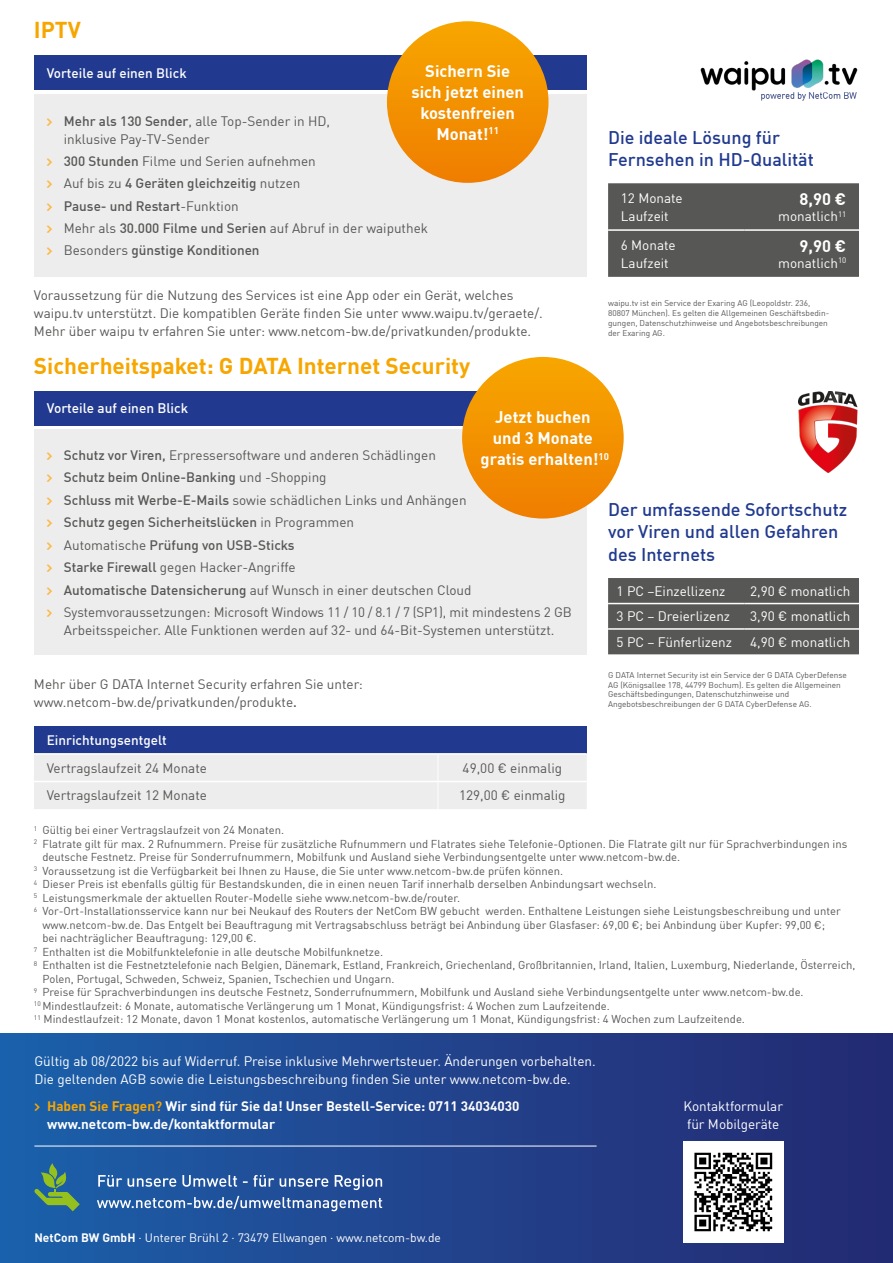
<style>
.page{position:relative;width:893px;height:1263px;background:#fff}
.page>*{position:absolute;margin:0;border:0;box-sizing:border-box;transform-origin:0 0}
.t1{font:700 22.5px "En BWDIN Pro";color:#f7a600}
.t2{font:500 18px/22.5px "En BWDIN Pro";color:#213a8f}
.t3{font:700 16.5px/21px "En BWDIN Pro";color:#fff;text-align:center}
.t4{font:500 13.65px "En BWDIN Pro";color:#fff}
.t5{font:13.5px/22.5px "En BWDIN Pro";color:#575756}
.t6{font:13.5px/18px "En BWDIN Pro";color:#fff}
.t7{font:500 13.5px/22.2px "En BWDIN Pro";color:#575756}
.t8{font:700 13.5px/18px "En BWDIN Pro";color:#fff}
.t9{font:500 13.5px "En BWDIN Pro";color:#fff}
.t10{font:12px "En BWDIN Pro";color:#fff}
.t11{font:11.25px "En BWDIN Pro";color:#575756}
.t12{font:8.25px/9.9px "En BWDIN Pro";color:#575756}
.s1{color:#fab943}
.s2{font-weight:500}
.s3{font-weight:400;color:#fab943}
.s4{font-weight:400}
.s5{color:#f7a600}
.s6{font-weight:700}
</style>
<div class="page">
<div style="left:0;top:1033px;width:893px;height:230px;background:linear-gradient(to right,#1e60aa,#262971)"></div>
<hr style="left:34px;top:1146px;width:563px;height:1px;background:#fff">
<img style="left:683px;top:1142px;width:100px;height:100px">
<svg style="left:97px;top:1196px;width:285px;height:15px;background:#5278b1"></svg>
<svg style="left:98px;top:1175px;width:284px;height:15px;background:#5177b1"></svg>
<svg style="left:34px;top:1163px;width:46px;height:48px;background:#437e79"></svg>
<div style="left:34px;top:391px;width:553px;height:34px;background:#213a8f"></div>
<div style="left:34px;top:430px;width:553px;height:225px;background:#ededed"></div>
<div style="left:608px;top:578px;width:251px;height:76px;background:#575756"></div>
<hr style="left:608px;top:603px;width:136px;height:1px;background:#fff">
<hr style="left:744px;top:603px;width:115px;height:1px;background:#fff">
<hr style="left:608px;top:628px;width:136px;height:2px;background:#fff">
<hr style="left:744px;top:628px;width:115px;height:2px;background:#fff">
<img style="left:798px;top:391px;width:60px;height:81px">
<div style="left:462px;top:357px;width:162px;height:161px;background:linear-gradient(to bottom,#f7a702,#ef7d00);border-radius:81px"></div>
<div style="left:34px;top:55px;width:553px;height:34px;background:#213a8f"></div>
<div style="left:34px;top:94px;width:553px;height:183px;background:#ededed"></div>
<div style="left:387px;top:21px;width:161px;height:162px;background:linear-gradient(to bottom,#f7a701,#ef7e01);border-radius:81px"></div>
<div style="left:608px;top:183px;width:251px;height:94px;background:#575756"></div>
<hr style="left:608px;top:229px;width:136px;height:2px;background:#fff">
<hr style="left:744px;top:229px;width:115px;height:2px;background:#fff">
<img style="left:700px;top:59px;width:158px;height:42px">
<div style="left:34px;top:726px;width:553px;height:28px;background:#213a8f"></div>
<div style="left:34px;top:755px;width:553px;height:54px;background:#ededed"></div>
<hr style="left:34px;top:753px;width:404px;height:2px;background:#fff">
<hr style="left:438px;top:753px;width:149px;height:2px;background:#fff">
<hr style="left:34px;top:781px;width:404px;height:1px;background:#fff">
<hr style="left:438px;top:781px;width:149px;height:1px;background:#fff">
<h1 class="t1" style="left:34px;top:12px;width:48px">IPTV</h1>
<h3 class="t3" style="left:411px;top:58px;width:114px">Sichern Sie sich jetzt einen kostenfreien<br>Monat!<sup>11</sup></h3>
<p class="t9" style="left:47px;top:62px;width:142px">Vorteile auf einen Blick</p>
<p class="t5" style="left:64px;top:111px;width:268px;line-height:18px;text-indent:-17px"><span class="s1">»</span> <span class="s2">Mehr als 130 Sender</span>, alle Top-Sender in HD, inklusive Pay-TV-Sender</p>
<p class="t7" style="left:47px;top:149px;width:383px"><span class="s3">»</span> 300 Stunden <span class="s4">Filme und Serien aufnehmen<br></span><span class="s3">»</span> <span class="s4">Auf bis zu</span> 4 Geräten gleichzeitig <span class="s4">nutzen<br></span><span class="s3">»</span> Pause- und Restart<span class="s4">-Funktion<br></span><span class="s3">»</span> <span class="s4">Mehr als</span> 30.000 Filme und Serien <span class="s4">auf Abruf in der waiputhek </span><span class="s3">»</span> <span class="s4">Besonders</span> günstige Konditionen</p>
<p class="t5" style="left:34px;top:285px;width:510px;line-height:18px">Voraussetzung für die Nutzung des Services ist eine App oder ein Gerät, welches waipu.tv unterstützt. Die kompatiblen Geräte finden Sie unter www.waipu.tv/geraete/.<br>Mehr über waipu tv erfahren Sie unter: www.netcom-bw.de/privatkunden/produkte.</p>
<h2 class="t2" style="left:608px;top:124px;width:207px">Die ideale Lösung für<br>Fernsehen in HD-Qualität</h2>
<p class="t6" style="left:621px;top:188px;width:63px">12 Monate<br>Laufzeit</p>
<h3 class="t3" style="left:800px;top:186px;width:48px">8,90 €</h3>
<p class="t6" style="left:778px;top:206px;width:69px">monatlich<sup>11</sup></p>
<p class="t6" style="left:621px;top:234px;width:56px">6 Monate<br>Laufzeit</p>
<h3 class="t3" style="left:800px;top:233px;width:48px">9,90 €</h3>
<p class="t6" style="left:778px;top:253px;width:69px">monatlich<sup>10</sup></p>
<p class="t12" style="left:608px;top:297px;width:223px">waipu.tv ist ein Service der Exaring AG (Leopoldstr. 236, 80807 München). Es gelten die Allgemeinen Geschäftsbedin&shy;gungen, Datenschutzhinweise und Angebotsbeschreibungen der Exaring AG.</p>
<h1 class="t1" style="left:34px;top:347px;width:438px">Sicherheitspaket: G DATA Internet Security</h1>
<p class="t4" style="left:47px;top:397px;width:143px">Vorteile auf einen Blick</p>
<p class="t5" style="left:47px;top:442px;width:526px"><span class="s1">»</span> <span class="s2">Schutz vor Viren,</span> Erpressersoftware und anderen Schädlingen<br><span class="s1">»</span> <span class="s2">Schutz beim Online-Banking</span> und -Shopping<br><span class="s1">»</span> <span class="s2">Schluss mit Werbe-E-Mails</span> sowie schädlichen Links und Anhängen<br><span class="s1">»</span> <span class="s2">Schutz gegen Sicherheitslücken</span> in Programmen<br><span class="s1">»</span> Automatische <span class="s2">Prüfung von USB-Sticks<br></span><span class="s1">»</span> <span class="s2">Starke Firewall</span> gegen Hacker-Angriffe<br><span class="s1">»</span> <span class="s2">Automatische Datensicherung</span> auf Wunsch in einer deutschen Cloud<br><span class="s1">»</span> Systemvoraussetzungen: Microsoft Windows 11 / 10 / 8.1 / 7 (SP1), mit mindestens 2 GB</p>
<p class="t5" style="left:64px;top:618px;width:492px">Arbeitsspeicher. Alle Funktionen werden auf 32- und 64-Bit-Systemen unterstützt.</p>
<h3 class="t3" style="left:481px;top:404px;width:130px">Jetzt buchen<br>und 3 Monate gratis erhalten!<sup>10</sup></h3>
<h2 class="t2" style="left:608px;top:496px;width:241px">Der umfassende Sofortschutz vor Viren und allen Gefahren des Internets</h2>
<p class="t6" style="left:617px;top:581px;width:110px">1 PC –Einzellizenz</p>
<p class="t6" style="left:750px;top:581px;width:102px">2,90 € monatlich</p>
<p class="t6" style="left:617px;top:606px;width:115px">3 PC – Dreierlizenz</p>
<p class="t6" style="left:750px;top:606px;width:102px">3,90 € monatlich</p>
<p class="t6" style="left:617px;top:632px;width:117px">5 PC – Fünferlizenz</p>
<p class="t6" style="left:750px;top:632px;width:102px">4,90 € monatlich</p>
<p class="t5" style="left:34px;top:674px;width:330px;line-height:18.1px">Mehr über G DATA Internet Security erfahren Sie unter: www.netcom-bw.de/privatkunden/produkte<span class="s2">.</span></p>
<p class="t9" style="left:47px;top:729px;width:122px">Einrichtungsentgelt</p>
<p class="t5" style="left:47px;top:755px;width:162px">Vertragslaufzeit 24 Monate</p>
<p class="t5" style="left:463px;top:755px;width:101px">49,00 € einmalig</p>
<p class="t5" style="left:47px;top:783px;width:162px">Vertragslaufzeit 12 Monate</p>
<p class="t5" style="left:459px;top:783px;width:108px">129,00 € einmalig</p>
<p class="t12" style="left:608px;top:669px;width:240px">G DATA Internet Security ist ein Service der G DATA CyberDefense AG (Königsallee 178, 44799 Bochum). Es gelten die Allgemeinen Geschäftsbedingungen, Datenschutzhinweise und Angebotsbeschreibungen der G DATA CyberDefense AG.</p>
<p class="t11" style="left:34px;top:821px;width:252px"><sup>1</sup> Gültig bei einer Vertragslaufzeit von 24 Monaten.</p>
<p class="t11" style="left:34px;top:835px;width:815px"><sup>2</sup> Flatrate gilt für max. 2 Rufnummern. Preise für zusätzliche Rufnummern und Flatrates siehe Telefonie-Optionen. Die Flatrate gilt nur für Sprachverbindungen ins</p>
<p class="t11" style="left:42px;top:848px;width:639px">deutsche Festnetz. Preise für Sonderrufnummern, Mobilfunk und Ausland siehe Verbindungsentgelte unter www.netcom-bw.de.</p>
<p class="t11" style="left:34px;top:862px;width:531px"><sup>3</sup> Voraussetzung ist die Verfügbarkeit bei Ihnen zu Hause, die Sie unter www.netcom-bw.de prüfen können.</p>
<p class="t11" style="left:34px;top:875px;width:624px"><sup>4</sup> Dieser Preis ist ebenfalls gültig für Bestandskunden, die in einen neuen Tarif innerhalb derselben Anbindungsart wechseln.</p>
<p class="t11" style="left:34px;top:889px;width:428px"><sup>5</sup> Leistungsmerkmale der aktuellen Router-Modelle siehe www.netcom-bw.de/router.</p>
<p class="t11" style="left:34px;top:902px;width:808px"><sup>6</sup> Vor-Ort-Installationsservice kann nur bei Neukauf des Routers der NetCom BW gebucht werden. Enthaltene Leistungen siehe Leistungsbeschreibung und unter</p>
<p class="t11" style="left:42px;top:916px;width:784px">www.netcom-bw.de. Das Entgelt bei Beauftragung mit Vertragsabschluss beträgt bei Anbindung über Glasfaser: 69,00 €; bei Anbindung über Kupfer: 99,00 €;</p>
<p class="t11" style="left:42px;top:929px;width:215px">bei nachträglicher Beauftragung: 129,00 €.</p>
<p class="t11" style="left:34px;top:943px;width:351px"><sup>7</sup> Enthalten ist die Mobilfunktelefonie in alle deutsche Mobilfunknetze.</p>
<p class="t11" style="left:34px;top:956px;width:823px"><sup>8</sup> Enthalten ist die Festnetztelefonie nach Belgien, Dänemark, Estland, Frankreich, Griechenland, Großbritannien, Irland, Italien, Luxemburg, Niederlande, Österreich,</p>
<p class="t11" style="left:42px;top:970px;width:354px">Polen, Portugal, Schweden, Schweiz, Spanien, Tschechien und Ungarn.</p>
<p class="t11" style="left:34px;top:983px;width:771px"><sup>9</sup> Preise für Sprachverbindungen ins deutsche Festnetz, Sonderrufnummern, Mobilfunk und Ausland siehe Verbindungsentgelte unter www.netcom-bw.de.</p>
<p class="t11" style="left:34px;top:997px;width:577px"><sup>10</sup> Mindestlaufzeit: 6 Monate, automatische Verlängerung um 1 Monat, Kündigungsfrist: 4 Wochen zum Laufzeitende.</p>
<p class="t11" style="left:34px;top:1010px;width:712px"><sup>11</sup> Mindestlaufzeit: 12 Monate, davon 1 Monat kostenlos, automatische Verlängerung um 1 Monat, Kündigungsfrist: 4 Wochen zum Laufzeitende.</p>
<p class="t6" style="left:34px;top:1050px;width:563px">Gültig ab 08/2022 bis auf Widerruf. Preise inklusive Mehrwertsteuer. Änderungen vorbehalten.<br>Die geltenden AGB sowie die Leistungsbeschreibung finden Sie unter www.netcom-bw.de.</p>
<p class="t8" style="left:47px;top:1095px;width:474px;text-indent:-13px"><span class="s5">» Haben Sie Fragen?</span> Wir sind für Sie da! Unser Bestell-Service: 0711 34034030 www.netcom-bw.de/kontaktformular</p>
<p class="t10" style="left:34px;top:1228px;width:408px"><span class="s6">NetCom BW GmbH</span> . Unterer Brühl 2 . 73479 Ellwangen . www.netcom-bw.de</p>
<p class="t6" style="left:683px;top:1096px;width:101px">Kontaktformular für Mobilgeräte</p>
</div>
